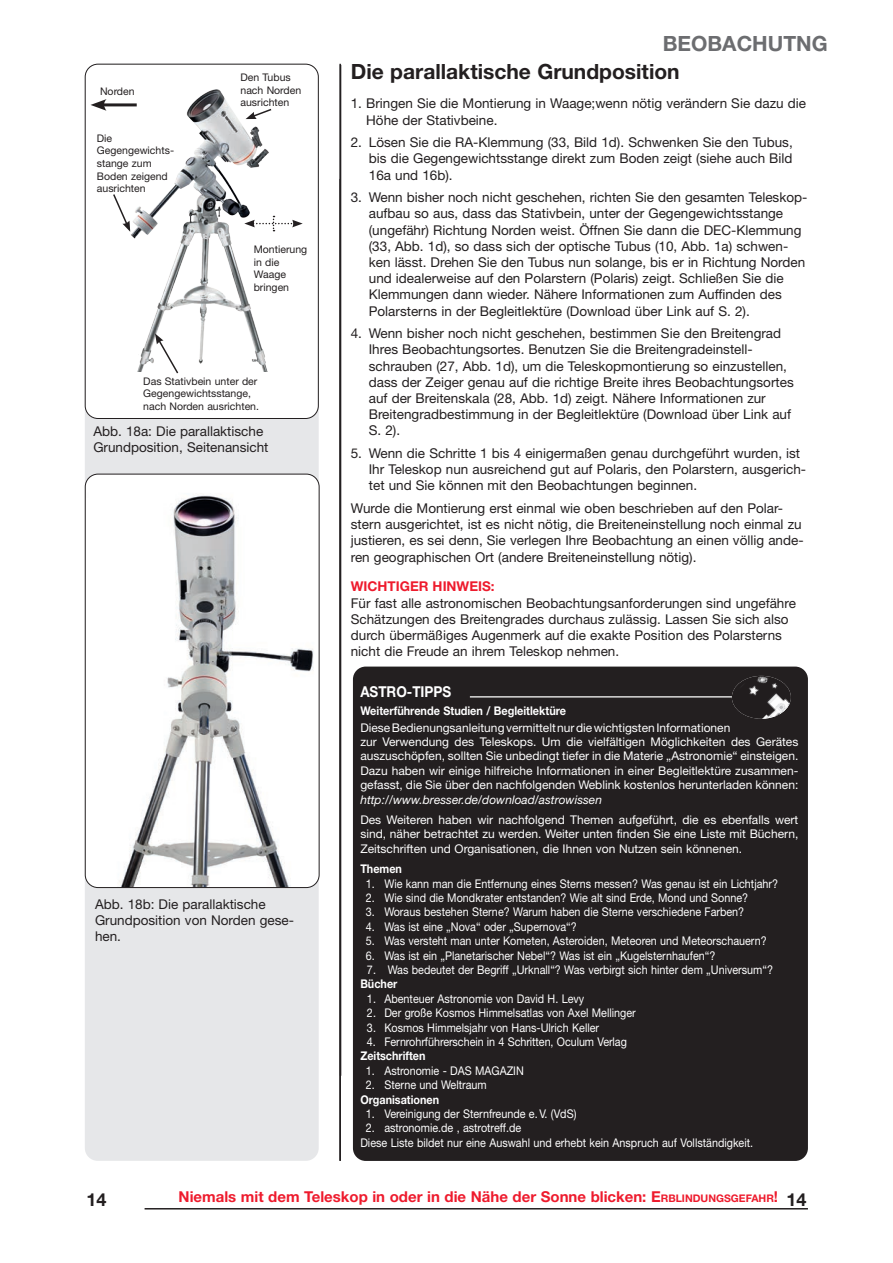
<style>
.page{position:relative;width:893px;height:1263px;background:#fff}
.page>*{position:absolute;margin:0;border:0;box-sizing:border-box;transform-origin:0 0}
.t1{font:700 21px "Helvetica Neue LT Std";color:#231f20}
.t2{font:700 21px "Helvetica Neue LT Std";color:#6c6d70}
.t3{font:700 18px "Helvetica Neue LT Std";color:#231f20}
.t4{font:700 15px "Helvetica Neue LT Std";color:#ee1b2d}
.t5{font:700 15px "Helvetica Neue LT Std";color:#fff;scale:.9 1}
.t6{font:13.5px/16.2px "Helvetica Neue LT Std";color:#231f20}
.t7{font:700 13.5px "Helvetica Neue LT Std";color:#ee1b2d}
.t8{font:12px/14.4px "Helvetica Neue LT Std";color:#fff;scale:.9 1}
.t9{font:12px/14.4px "Helvetica Neue LT Std";color:#fff}
.t10{font:italic 12px "Helvetica Neue LT Std";color:#fff}
.t11{font:700 12px "Helvetica Neue LT Std";color:#fff;scale:.9 1}
.t12{font:700 12px "Helvetica Neue LT Std";color:#fff;scale:.91 1}
.t13{font:10.5px/12.6px "Helvetica Neue LT Std";color:#231f20}
.s1{font-style:inherit}
.s2{font-size:10.5px}
.s3{font-size:18px;color:#231f20}
</style>
<div class="page">
<hr style="left:145px;top:1208px;width:663px;height:1px;background:#231f20">
<hr style="left:339px;top:64px;width:2px;height:1097px;background:#231f20">
<div style="left:85px;top:64px;width:234px;height:1097px;background:#e6e7e9;border-radius:13px"></div>
<div style="left:85px;top:64px;width:233px;height:354px;background:#fff;border-radius:13px"></div>
<div style="left:85px;top:64px;width:234px;height:355px;border:1px solid #231f20;border-radius:13px"></div>
<img style="left:127px;top:89px;width:142px;height:283px">
<svg style="left:113px;top:193px;width:17px;height:39px"></svg>
<svg style="left:246px;top:108px;width:26px;height:11px"></svg>
<svg style="left:244px;top:216px;width:59px;height:15px"></svg>
<svg style="left:155px;top:333px;width:25px;height:41px"></svg>
<hr style="left:101px;top:103px;width:36px;height:3px;background:#231f20">
<svg style="left:91px;top:99px;width:16px;height:12px"></svg>
<div style="left:85px;top:474px;width:234px;height:413px;background:#fff;border-radius:13px"></div>
<img style="left:85px;top:494px;width:234px;height:393px">
<div style="left:85px;top:474px;width:234px;height:414px;border:1px solid #231f20;border-radius:13px"></div>
<div style="left:353px;top:666px;width:455px;height:495px;background:#231f20;border-radius:13px"></div>
<hr style="left:470px;top:696px;width:262px;height:1px;background:#fff">
<img style="left:732px;top:676px;width:59px;height:43px">
<p class="t13" style="left:100px;top:84px;width:36px">Norden</p>
<p class="t13" style="left:97px;top:132px;width:79px">Die<br>Gegengewichts&shy;stange zum<br>Boden zeigend ausrichten</p>
<p class="t13" style="left:240px;top:71px;width:62px">Den Tubus nach Norden ausrichten</p>
<p class="t13" style="left:254px;top:243px;width:55px">Montierung in die<br>Waage bringen</p>
<p class="t13" style="left:143px;top:375px;width:117px">Das Stativbein unter der<br>Gegengewichtsstange, nach Norden ausrichten.</p>
<p class="t6" style="left:93px;top:423px;width:177px">Abb. 18a: Die parallaktische<br>Grundposition, Seitenansicht</p>
<p class="t6" style="left:95px;top:895px;width:200px">Abb. 18b: Die parallaktische<br>Grundposition von Norden gese&shy;hen.</p>
<h1 class="t2" style="left:663px;top:30px;width:166px">BEOBACHUTNG</h1>
<h1 class="t1" style="left:351px;top:58px;width:330px">Die parallaktische Grundposition</h1>
<p class="t6" style="left:366px;top:95px;width:441px;text-indent:-15px">1. Bringen Sie die Montierung in Waage;wenn nötig verändern Sie dazu die<br>Höhe der Stativbeine.</p>
<p class="t6" style="left:369px;top:134px;width:425px;text-align:justify;text-indent:-18px">2. Lösen Sie die RA-Klemmung (33, Bild 1d). Schwenken Sie den Tubus, bis die Gegengewichtsstange direkt zum Boden zeigt (siehe auch Bild 16a und 16b).</p>
<p class="t6" style="left:369px;top:189px;width:440px;text-indent:-18px">3. Wenn bisher noch nicht geschehen, richten Sie den gesamten Teleskop&shy;aufbau so aus, dass das Stativbein, unter der Gegengewichtsstange (ungefähr) Richtung Norden weist. Öffnen Sie dann die DEC-Klemmung (33, Abb. 1d), so dass sich der optische Tubus (10, Abb. 1a) schwen&shy;ken lässt. Drehen Sie den Tubus nun solange, bis er in Richtung Norden und idealerweise auf den Polarstern (Polaris) zeigt. Schließen Sie die Klemmungen dann wieder. Nähere Informationen zum Auffinden des Polarsterns in der Begleitlektüre (Download über Link auf S. 2).</p>
<p class="t6" style="left:369px;top:325px;width:426px;text-indent:-18px">4. Wenn bisher noch nicht geschehen, bestimmen Sie den Breitengrad Ihres Beobachtungsortes. Benutzen Sie die Breitengradeinstell&shy;schrauben (27, Abb. 1d), um die Teleskopmontierung so einzustellen, dass der Zeiger genau auf die richtige Breite ihres Beobachtungsortes auf der Breitenskala (28, Abb. 1d) zeigt. Nähere Informationen zur Breitengradbestimmung in der Begleitlektüre (Download über Link auf S. 2).</p>
<p class="t6" style="left:369px;top:445px;width:439px;text-indent:-18px">5. Wenn die Schritte 1 bis 4 einigermaßen genau durchgeführt wurden, ist<br>Ihr Teleskop nun ausreichend gut auf Polaris, den Polarstern, ausgerich&shy;tet und Sie können mit den Beobachtungen beginnen.</p>
<p class="t6" style="left:351px;top:500px;width:454px">Wurde die Montierung erst einmal wie oben beschrieben auf den Polar&shy;stern ausgerichtet, ist es nicht nötig, die Breiteneinstellung noch einmal zu justieren, es sei denn, Sie verlegen Ihre Beobachtung an einen völlig ande&shy;ren geographischen Ort (andere Breiteneinstellung nötig).</p>
<p class="t7" style="left:351px;top:578px;width:145px">WICHTIGER HINWEIS:</p>
<p class="t6" style="left:351px;top:594px;width:447px">Für fast alle astronomischen Beobachtungsanforderungen sind ungefähre Schätzungen des Breitengrades durchaus zulässig. Lassen Sie sich also durch übermäßiges Augenmerk auf die exakte Position des Polarsterns nicht die Freude an ihrem Teleskop nehmen.</p>
<p class="t5" style="left:360px;top:683px;width:103px">ASTRO-TIPPS</p>
<p class="t12" style="left:360px;top:703px;width:228px">Weiterführende Studien / Begleitlektüre</p>
<p class="t9" style="left:360px;top:720px;width:439px">Diese Bedienungsanleitung vermittelt nur die wichtigsten Informationen<br>zur Verwendung des Teleskops. Um die vielfältigen Möglichkeiten des Gerätes auszuschöpfen, sollten Sie unbedingt tiefer in die Materie „Astronomie“ einsteigen.<br>Dazu haben wir einige hilfreiche Informationen in einer Begleitlektüre zusammen&shy;gefasst, die Sie über den nachfolgenden Weblink kostenlos herunterladen können:</p>
<p class="t10" style="left:360px;top:792px;width:243px">http://www.bresser.de/download/astrowissen</p>
<p class="t9" style="left:360px;top:812px;width:439px;text-align:justify">Des Weiteren haben wir nachfolgend Themen aufgeführt, die es ebenfalls wert sind, näher betrachtet zu werden. Weiter unten finden Sie eine Liste mit Büchern, Zeitschriften und Organisationen, die Ihnen von Nutzen sein könnenen.</p>
<p class="t11" style="left:360px;top:861px;width:48px">Themen</p>
<p class="t8" style="left:366px;top:876px;width:460px">1. Wie kann man die Entfernung eines Sterns messen? Was genau ist ein Lichtjahr?</p>
<p class="t8" style="left:366px;top:890px;width:426px">2. Wie sind die Mondkrater entstanden? Wie alt sind Erde, Mond und Sonne?</p>
<p class="t8" style="left:366px;top:905px;width:422px">3. Woraus bestehen Sterne? Warum haben die Sterne verschiedene Farben?</p>
<p class="t8" style="left:366px;top:919px;width:236px">4. Was ist eine „Nova“ oder „Supernova“?</p>
<p class="t8" style="left:366px;top:933px;width:447px">5. Was versteht man unter Kometen, Asteroiden, Meteoren und Meteorschauern?</p>
<p class="t8" style="left:366px;top:948px;width:390px">6. Was ist ein „Planetarischer Nebel“? Was ist ein „Kugelsternhaufen“?</p>
<p class="t8" style="left:367px;top:962px;width:453px">7. Was bedeutet der Begriff „Urknall“? Was verbirgt sich hinter dem „Universum“?</p>
<p class="t11" style="left:360px;top:977px;width:43px">Bücher</p>
<p class="t8" style="left:367px;top:991px;width:243px">1. Abenteuer Astronomie von David H. Levy</p>
<p class="t8" style="left:367px;top:1005px;width:300px">2. Der große Kosmos Himmelsatlas von Axel Mellinger</p>
<p class="t8" style="left:367px;top:1020px;width:260px">3. Kosmos Himmelsjahr von Hans-Ulrich Keller</p>
<p class="t8" style="left:367px;top:1034px;width:290px">4. Fernrohrführerschein in 4 Schritten, Oculum Verlag</p>
<p class="t11" style="left:360px;top:1049px;width:74px">Zeitschriften</p>
<p class="t8" style="left:366px;top:1063px;width:177px">1. Astronomie - DAS MAGAZIN</p>
<p class="t8" style="left:366px;top:1077px;width:136px">2. Sterne und Weltraum</p>
<p class="t11" style="left:360px;top:1092px;width:89px">Organisationen</p>
<p class="t8" style="left:366px;top:1106px;width:236px">1. Vereinigung der Sternfreunde e. V. (VdS)</p>
<p class="t8" style="left:360px;top:1121px;width:438px;text-indent:5px">2. astronomie.de , astrotreff.de<br>Diese Liste bildet nur eine Auswahl und erhebt kein Anspruch auf Vollständigkeit.</p>
<h2 class="t3" style="left:87px;top:1188px;width:22px">14</h2>
<p class="t4" style="left:179px;top:1187px;width:629px">Niemals mit dem Teleskop in oder in die Nähe der Sonne blicken: <span class="s1">E</span><span class="s2">RBLINDUNGSGEFAHR</span><span class="s1">!</span> <span class="s3">14</span></p>
</div>
